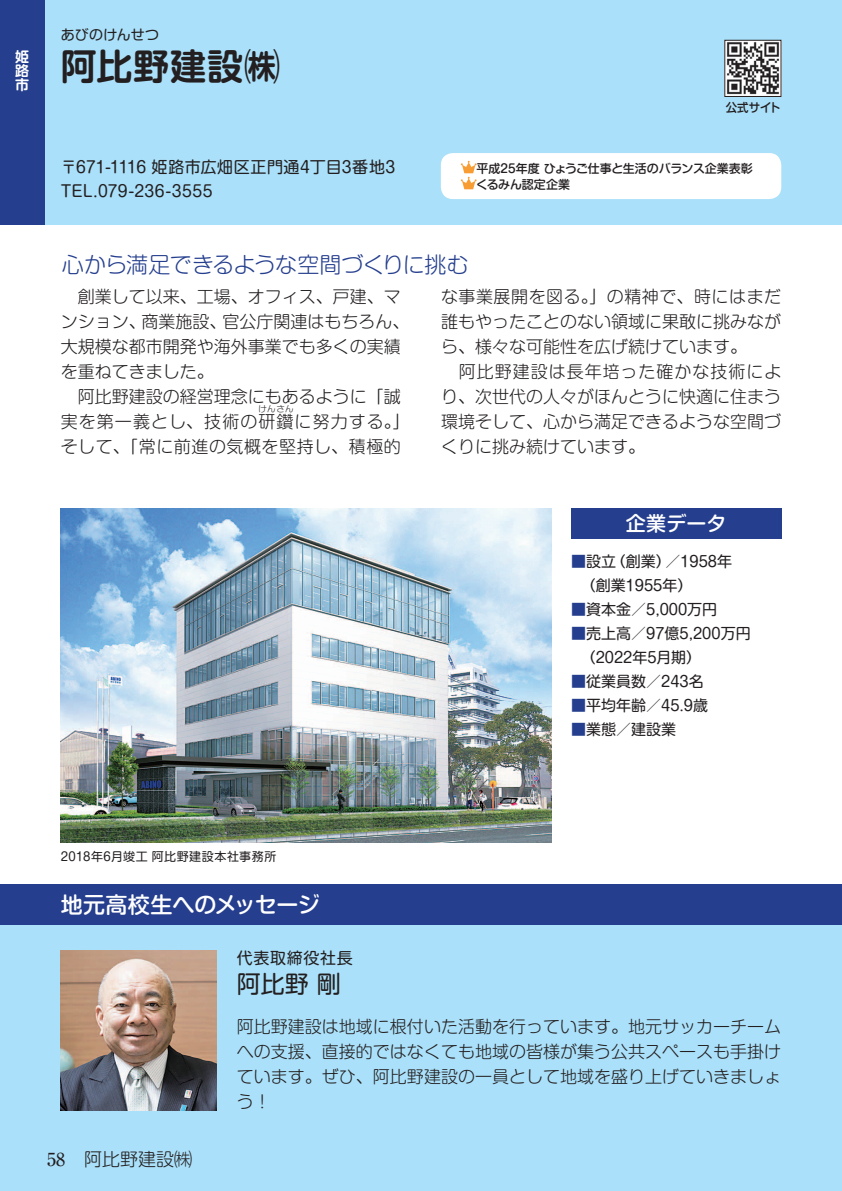
<style>
.page{position:relative;width:842px;height:1191px;background:#fff}
.page>*{position:absolute;margin:0;border:0;box-sizing:border-box;transform-origin:0 0}
.t1{font:700 36px "Shin M Go Pro De";letter-spacing:.02em;color:#231f20}
.t2{font:24px "Shin M Go Pro";color:#231f20}
.t3{font:300 22px "Shin M Go Pro";letter-spacing:-.02em;color:#253f8e}
.t4{font:500 22px "Shin M Go Pro";letter-spacing:-.005em;color:#fff}
.t5{font:500 20px "Shin M Go Pro";letter-spacing:.005em;color:#fff}
.t6{font:300 18px "Shin M Go Pro";color:#231f20}
.t7{font:500 18px "Ryumin Pro";color:#231f20}
.t8{font:300 17px/25px "Shin M Go Pro";color:#231f20}
.t9{font:300 17px "Shin M Go Pro";letter-spacing:.03em;color:#231f20}
.t10{font:16px/24px "Shin M Go Pro";letter-spacing:.03em;color:#231f20}
.t11{font:15px/24px "Shin M Go Pro";color:#231f20}
.t12{font:14px "Shin M Go Pro";letter-spacing:.01em;color:#231f20}
.t13{font:700 14px/14px "Shin M Go Pro De";color:#fff;text-align:justify}
.t14{font:500 12px/16px "Shin M Go Pro";color:#231f20}
.t15{font:12px "Shin M Go Pro";letter-spacing:.04em;color:#231f20}
.t16{font:500 12px "Shin M Go Pro";color:#231f20;scale:.95 1}
.t17{font:300 8.4px "Shin M Go Pro";color:#231f20}
.s1{color:#253f8e}
</style>
<div class="page">
<div style="left:0;top:884px;width:841px;height:307px;background:#aae0f9"></div>
<hr style="left:841px;top:884px;width:1px;height:307px;background:#aae0f9">
<div style="left:0;top:884px;width:841px;height:40px;background:#253f8e"></div>
<hr style="left:841px;top:884px;width:1px;height:40px;background:#253f8e">
<div style="left:0;top:0;width:841px;height:224px;background:#aae0f9"></div>
<hr style="left:841px;top:0;width:1px;height:224px;background:#aae0f9">
<div style="left:0;top:0;width:44px;height:224px;background:#253f8e"></div>
<img style="left:61px;top:508px;width:490px;height:334px">
<div style="left:441px;top:153px;width:340px;height:46px;background:#fff;border-radius:12px"></div>
<svg style="left:461px;top:161px;width:15px;height:28px"></svg>
<div style="left:571px;top:508px;width:210px;height:30px;background:#253f8e"></div>
<img style="left:61px;top:950px;width:156px;height:160px">
<img style="left:726px;top:42px;width:53px;height:53px">
<div style="left:724px;top:40px;width:57px;height:57px;border:1px solid #231f20"></div>
<p class="t13" style="left:15px;top:48px;width:15px">姫路市</p>
<p class="t12" style="left:61px;top:24px;width:100px">あびのけんせつ</p>
<h1 class="t1" style="left:61px;top:37px;width:221px">阿比野建設㈱</h1>
<p class="t10" style="left:61px;top:153px;width:336px">〒671-1116 姫路市広畑区正門通4丁目3番地3<br>TEL.079-236-3555</p>
<p class="t16" style="left:725px;top:97px;width:59px">公式サイト</p>
<p class="t14" style="left:476px;top:159px;width:278px">平成25年度 ひょうご仕事と生活のバランス企業表彰くるみん認定企業</p>
<p class="t3" style="left:62px;top:247px;width:408px">心から満足できるような空間づくりに挑む</p>
<p class="t8" style="left:61px;top:282px;width:350px">　創業して以来、工場、オフィス、戸建、マンション、商業施設、官公庁関連はもちろん、大規模な都市開発や海外事業でも多くの実績を重ねてきました。<br>　阿比野建設の経営理念にもあるように「誠実を第一義とし、技術の研鑽に努力する。」</p>
<p class="t17" style="left:258px;top:402px;width:37px">けんさん</p>
<p class="t9" style="left:61px;top:433px;width:341px">そして、「常に前進の気概を堅持し、積極的</p>
<p class="t8" style="left:441px;top:282px;width:342px">な事業展開を図る。」の精神で、時にはまだ誰もやったことのない領域に果敢に挑みながら、様々な可能性を広げ続けています。<br>　阿比野建設は長年培った確かな技術により、次世代の人々がほんとうに快適に住まう環境そして、心から満足できるような空間づくりに挑み続けています。</p>
<p class="t5" style="left:625px;top:507px;width:102px">企業データ</p>
<p class="t11" style="left:571px;top:548px;width:162px"><span class="s1">■</span>設立（創業）／1958年　（創業1955年）</p>
<p class="t11" style="left:571px;top:596px;width:148px"><span class="s1">■</span>資本金／5,000万円</p>
<p class="t11" style="left:571px;top:620px;width:181px"><span class="s1">■</span>売上高／97億5,200万円　（2022年5月期）</p>
<p class="t11" style="left:571px;top:668px;width:134px"><span class="s1">■</span>従業員数／243名</p>
<p class="t11" style="left:571px;top:692px;width:138px"><span class="s1">■</span>平均年齢／45.9歳</p>
<p class="t11" style="left:571px;top:716px;width:106px"><span class="s1">■</span>業態／建設業</p>
<p class="t15" style="left:61px;top:847px;width:217px">2018年6月竣工 阿比野建設本社事務所</p>
<p class="t4" style="left:61px;top:886px;width:260px">地元高校生へのメッセージ</p>
<p class="t10" style="left:237px;top:944px;width:117px">代表取締役社長</p>
<h2 class="t2" style="left:237px;top:964px;width:105px">阿比野 剛</h2>
<p class="t7" style="left:47px;top:1145px;width:19px">58</p>
<p class="t6" style="left:84px;top:1145px;width:109px">阿比野建設㈱</p>
<p class="t8" style="left:237px;top:1012px;width:545px;text-align:justify">阿比野建設は地域に根付いた活動を行っています。地元サッカーチームへの支援、直接的ではなくても地域の皆様が集う公共スペースも手掛けています。ぜひ、阿比野建設の一員として地域を盛り上げていきましょう！</p>
</div>
